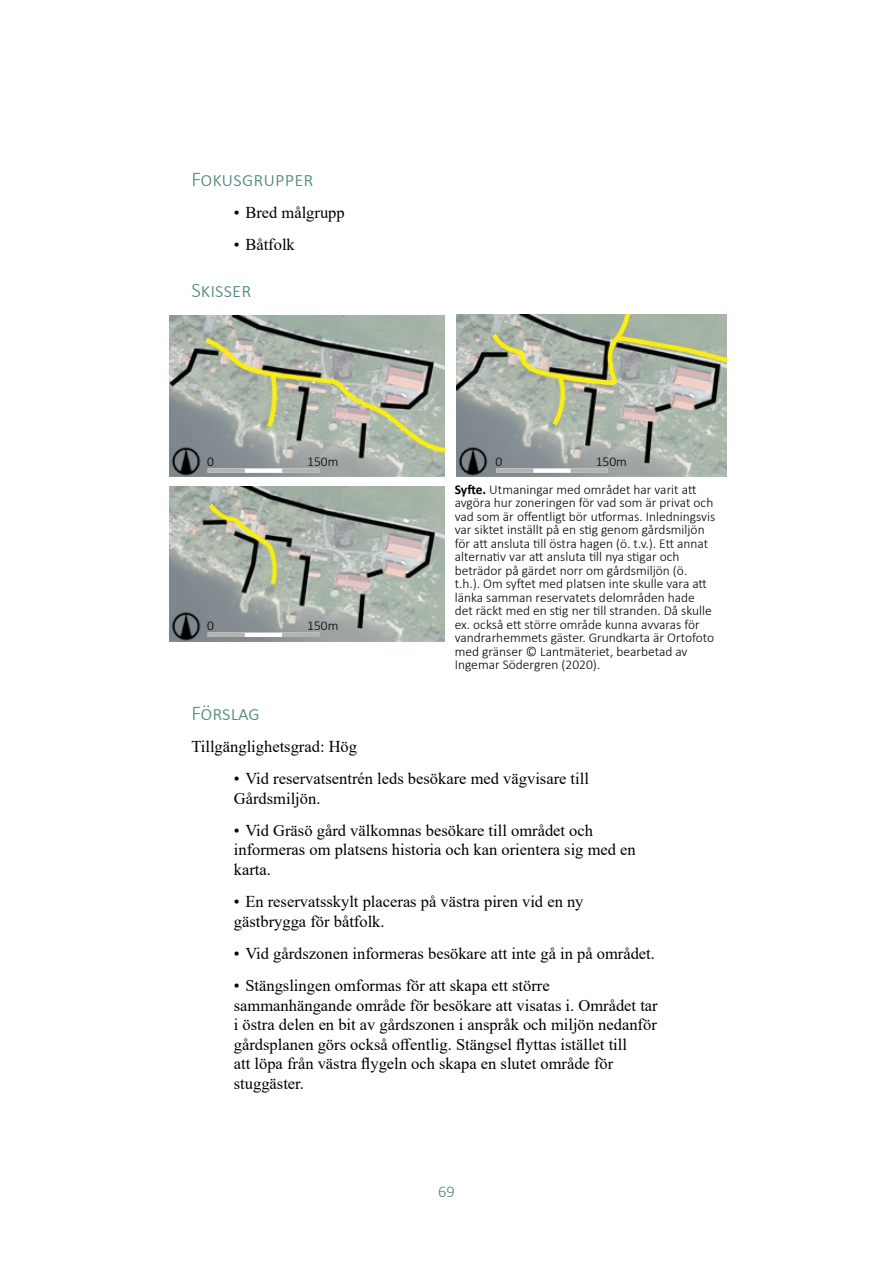
<style>
.page{position:relative;width:893px;height:1263px;background:#fff}
.page>*{position:absolute;margin:0;border:0;box-sizing:border-box;transform-origin:0 0}
.t1{font:300 21px "Calibri";color:#4d897d}
.t2{font:16.5px/19.5px "Times New Roman";color:#000}
.t3{font:300 16.5px "Calibri";color:#4d897d}
.t4{font:300 13.5px/13.5px "Calibri";color:#000}
.s1{font-weight:700}
</style>
<div class="page">
<img style="left:169px;top:316px;width:275px;height:160px">
<img style="left:169px;top:486px;width:275px;height:156px">
<img style="left:457px;top:315px;width:269px;height:161px">
<img style="left:169px;top:441px;width:37px;height:36px">
<img style="left:456px;top:441px;width:36px;height:36px">
<img style="left:169px;top:607px;width:37px;height:35px">
<svg style="left:208px;top:468px;width:111px;height:5px"></svg>
<svg style="left:496px;top:468px;width:112px;height:5px"></svg>
<svg style="left:208px;top:632px;width:111px;height:5px"></svg>
<p class="t1" style="left:191px;top:166px;width:124px">Fokusgrupper</p>
<p class="t2" style="left:234px;top:202px;width:112px">• Bred målgrupp</p>
<p class="t2" style="left:234px;top:235px;width:62px">• Båtfolk</p>
<p class="t1" style="left:191px;top:277px;width:62px">Skisser</p>
<p class="t4" style="left:207px;top:455px;width:8px">0</p>
<p class="t4" style="left:307px;top:454px;width:33px">150m</p>
<p class="t4" style="left:496px;top:455px;width:8px">0</p>
<p class="t4" style="left:596px;top:454px;width:33px">150m</p>
<p class="t4" style="left:207px;top:619px;width:8px">0</p>
<p class="t4" style="left:307px;top:618px;width:33px">150m</p>
<p class="t4" style="left:455px;top:482px;width:262px"><span class="s1">Syfte.</span> Utmaningar med området har varit att avgöra hur zoneringen för vad som är privat och vad som är offentligt bör utformas. Inledningsvis var siktet inställt på en stig genom gårdsmiljön för att ansluta till östra hagen (ö. t.v.). Ett annat alternativ var att ansluta till nya stigar och beträdor på gärdet norr om gårdsmiljön (ö. t.h.). Om syftet med platsen inte skulle vara att länka samman reservatets delområden hade det räckt med en stig ner till stranden. Då skulle ex. också ett större område kunna avvaras för vandrarhemmets gäster. Grundkarta är Ortofoto med gränser © Lantmäteriet, bearbetad av Ingemar Södergren (2020).</p>
<p class="t1" style="left:191px;top:699px;width:70px">Förslag</p>
<p class="t2" style="left:191px;top:736px;width:167px">Tillgänglighetsgrad: Hög</p>
<p class="t2" style="left:234px;top:768px;width:357px">• Vid reservatsentrén leds besökare med vägvisare till<br>Gårdsmiljön.</p>
<p class="t2" style="left:234px;top:820px;width:403px">• Vid Gräsö gård välkomnas besökare till området och informeras om platsens historia och kan orientera sig med en karta.</p>
<p class="t2" style="left:234px;top:891px;width:351px">• En reservatsskylt placeras på västra piren vid en ny gästbrygga för båtfolk.</p>
<p class="t2" style="left:234px;top:943px;width:423px">• Vid gårdszonen informeras besökare att inte gå in på området.</p>
<p class="t2" style="left:234px;top:975px;width:425px">• Stängslingen omformas för att skapa ett större sammanhängande område för besökare att visatas i. Området tar i östra delen en bit av gårdszonen i anspråk och miljön nedanför gårdsplanen görs också offentlig. Stängsel flyttas istället till<br>att löpa från västra flygeln och skapa en slutet område för stuggäster.</p>
<p class="t3" style="left:438px;top:1181px;width:18px">69</p>
</div>
